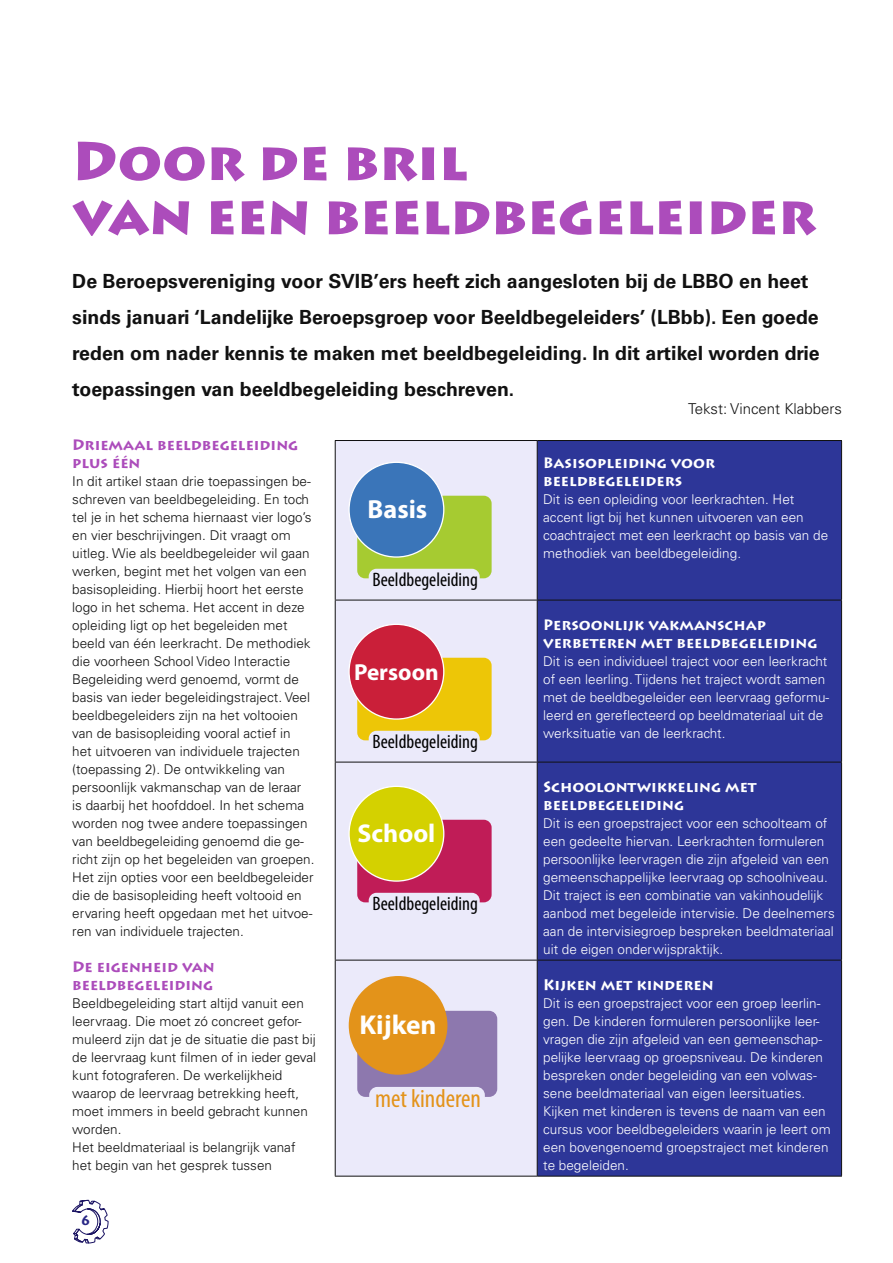
<style>
.page{position:relative;width:893px;height:1263px;background:#fff}
.page>*{position:absolute;margin:0;border:0;box-sizing:border-box;transform-origin:0 0}
.t1{font:900 54px/54px "Lithos Pro";color:#ac4cbb}
.t2{font:700 27.3px "Myriad Pro";color:#fff}
.t3{font:700 26.25px "Myriad Pro";color:#fff}
.t4{font:condensed 25.8px "Myriad Pro";color:#e3931a}
.t5{font:700 25.8px "Myriad Pro";color:#fff}
.t6{font:700 23.25px "Myriad Pro";color:#fff}
.t7{font:condensed 19.65px "Myriad Pro";color:#000}
.t8{font:700 19.5px/36px "Univers LT Std";color:#111}
.t9{font:700 15px/18px "Lithos Pro";color:#fff}
.t10{font:700 15px/18px "Lithos Pro";color:#ac4cbb}
.t11{font:300 15px "Univers LT Std";color:#111}
.t12{font:300 13.5px/18px "Univers LT Std";color:#111}
.t13{font:300 13.5px/18px "Univers LT Std";color:#fff}
.t14{font:700 13.5px "Lithos Pro";color:#282786}
</style>
<div class="page">
<svg style="left:72px;top:1200px;width:36px;height:43px"></svg>
<div style="left:336px;top:441px;width:201px;height:735px;background:#ebeafa"></div>
<div style="left:538px;top:441px;width:303px;height:735px;background:#2d3698"></div>
<hr style="left:335px;top:440px;width:202px;height:1px;background:#111">
<hr style="left:335px;top:441px;width:1px;height:159px;background:#111">
<hr style="left:537px;top:440px;width:305px;height:1px;background:#111">
<hr style="left:537px;top:441px;width:1px;height:159px;background:#111">
<hr style="left:841px;top:441px;width:1px;height:159px;background:#111">
<hr style="left:335px;top:600px;width:202px;height:1px;background:#111">
<hr style="left:335px;top:600px;width:1px;height:162px;background:#111">
<hr style="left:537px;top:600px;width:305px;height:1px;background:#111">
<hr style="left:537px;top:600px;width:1px;height:162px;background:#111">
<hr style="left:841px;top:600px;width:1px;height:162px;background:#111">
<hr style="left:335px;top:762px;width:202px;height:1px;background:#111">
<hr style="left:335px;top:762px;width:1px;height:198px;background:#111">
<hr style="left:537px;top:762px;width:305px;height:1px;background:#111">
<hr style="left:537px;top:762px;width:1px;height:198px;background:#111">
<hr style="left:841px;top:762px;width:1px;height:198px;background:#111">
<hr style="left:335px;top:960px;width:202px;height:1px;background:#111">
<hr style="left:335px;top:960px;width:1px;height:216px;background:#111">
<hr style="left:537px;top:960px;width:305px;height:1px;background:#111">
<hr style="left:537px;top:960px;width:1px;height:216px;background:#111">
<hr style="left:841px;top:960px;width:1px;height:216px;background:#111">
<hr style="left:335px;top:1176px;width:202px;height:1px;background:#111">
<hr style="left:537px;top:1176px;width:305px;height:1px;background:#111">
<svg style="left:357px;top:496px;width:135px;height:82px;background:#b2d054"></svg>
<div style="left:349px;top:462px;width:95px;height:95px;background:#3a75b9;border-radius:50%"></div>
<svg style="left:357px;top:658px;width:135px;height:82px;background:#eccc32"></svg>
<div style="left:349px;top:624px;width:95px;height:95px;background:#ca1f39;border-radius:50%"></div>
<svg style="left:357px;top:820px;width:135px;height:82px;background:#c74073"></svg>
<div style="left:349px;top:786px;width:95px;height:95px;background:#d4d100;border-radius:50%"></div>
<svg style="left:357px;top:1011px;width:140px;height:86px;background:#9d8bba"></svg>
<div style="left:349px;top:976px;width:98px;height:99px;background:#e3931a;border-radius:50%"></div>
<h1 class="t1" style="left:72px;top:135px;width:745px">Door de bril<br>van een beeldbegeleider</h1>
<p class="t8" style="left:72px;top:263px;width:749px">De Beroepsvereniging voor SVIB’ers heeft zich aangesloten bij de LBBO en heet sinds januari ‘Landelijke Beroepsgroep voor Beeldbegeleiders’ (LBbb). Een goede reden om nader kennis te maken met beeldbegeleiding. In dit artikel worden drie toepassingen van beeldbegeleiding beschreven.</p>
<p class="t11" style="left:688px;top:400px;width:155px">Tekst: Vincent Klabbers</p>
<p class="t10" style="left:72px;top:436px;width:227px">Driemaal beeldbegeleiding plus één</p>
<p class="t12" style="left:72px;top:472px;width:244px">In dit artikel staan drie toepassingen be&shy;schreven van beeldbegeleiding. En toch tel je in het schema hiernaast vier logo’s en vier beschrijvingen. Dit vraagt om uitleg. Wie als beeldbegeleider wil gaan werken, begint met het volgen van een basisopleiding. Hierbij hoort het eerste logo in het schema. Het accent in deze opleiding ligt op het begeleiden met beeld van één leerkracht. De methodiek die voorheen School Video Interactie Begeleiding werd genoemd, vormt de basis van ieder begeleidingstraject. Veel beeldbegeleiders zijn na het voltooien van de basisopleiding vooral actief in<br>het uitvoeren van individuele trajecten (toepassing 2). De ontwikkeling van persoonlijk vakmanschap van de leraar is daarbij het hoofddoel. In het schema worden nog twee andere toepassingen van beeldbegeleiding genoemd die ge&shy;richt zijn op het begeleiden van groepen.<br>Het zijn opties voor een beeldbegeleider die de basisopleiding heeft voltooid en ervaring heeft opgedaan met het uitvoe&shy;ren van individuele trajecten.</p>
<p class="t10" style="left:72px;top:958px;width:144px">De eigenheid van beeldbegeleiding</p>
<p class="t12" style="left:72px;top:994px;width:245px">Beeldbegeleiding start altijd vanuit een leervraag. Die moet zó concreet gefor&shy;muleerd zijn dat je de situatie die past bij de leervraag kunt filmen of in ieder geval kunt fotograferen. De werkelijkheid waarop de leervraag betrekking heeft, moet immers in beeld gebracht kunnen worden.<br>Het beeldmateriaal is belangrijk vanaf het begin van het gesprek tussen</p>
<p class="t14" style="left:80px;top:1213px;width:12px">6</p>
<h3 class="t3" style="left:368px;top:492px;width:61px">Basis</h3>
<h3 class="t7" style="left:372px;top:567px;width:107px">Beeldbegeleiding</h3>
<h3 class="t6" style="left:354px;top:657px;width:86px">Persoon</h3>
<h3 class="t7" style="left:372px;top:729px;width:107px">Beeldbegeleiding</h3>
<h3 class="t5" style="left:357px;top:816px;width:79px">School</h3>
<h3 class="t7" style="left:372px;top:891px;width:107px">Beeldbegeleiding</h3>
<h2 class="t2" style="left:359px;top:1007px;width:79px">Kijken</h2>
<h3 class="t4" style="left:375px;top:1083px;width:107px">met kinderen</h3>
<p class="t9" style="left:543px;top:454px;width:173px">Basisopleiding voor beeldbegeleiders</p>
<p class="t13" style="left:543px;top:490px;width:286px">Dit is een opleiding voor leerkrachten. Het accent ligt bij het kunnen uitvoeren van een coachtraject met een leerkracht op basis van de methodiek van beeldbegeleiding.</p>
<p class="t9" style="left:543px;top:616px;width:276px">Persoonlijk vakmanschap verbeteren met beeldbegeleiding</p>
<p class="t13" style="left:543px;top:652px;width:288px">Dit is een individueel traject voor een leerkracht of een leerling. Tijdens het traject wordt samen met de beeldbegeleider een leervraag geformu&shy;leerd en gereflecteerd op beeldmateriaal uit de werksituatie van de leerkracht.</p>
<p class="t9" style="left:543px;top:778px;width:215px">Schoolontwikkeling met beeldbegeleiding</p>
<p class="t13" style="left:543px;top:814px;width:293px">Dit is een groepstraject voor een schoolteam of een gedeelte hiervan. Leerkrachten formuleren persoonlijke leervragen die zijn afgeleid van een gemeenschappelijke leervraag op schoolniveau.<br>Dit traject is een combinatie van vakinhoudelijk aanbod met begeleide intervisie. De deelnemers aan de intervisiegroep bespreken beeldmateriaal uit de eigen onderwijspraktijk.</p>
<p class="t9" style="left:543px;top:976px;width:172px">Kijken met kinderen</p>
<p class="t13" style="left:543px;top:994px;width:289px">Dit is een groepstraject voor een groep leerlin&shy;gen. De kinderen formuleren persoonlijke leer&shy;vragen die zijn afgeleid van een gemeenschap&shy;pelijke leervraag op groepsniveau. De kinderen bespreken onder begeleiding van een volwas&shy;sene beeldmateriaal van eigen leersituaties.<br>Kijken met kinderen is tevens de naam van een cursus voor beeldbegeleiders waarin je leert om een bovengenoemd groepstraject met kinderen te begeleiden.</p>
</div>
